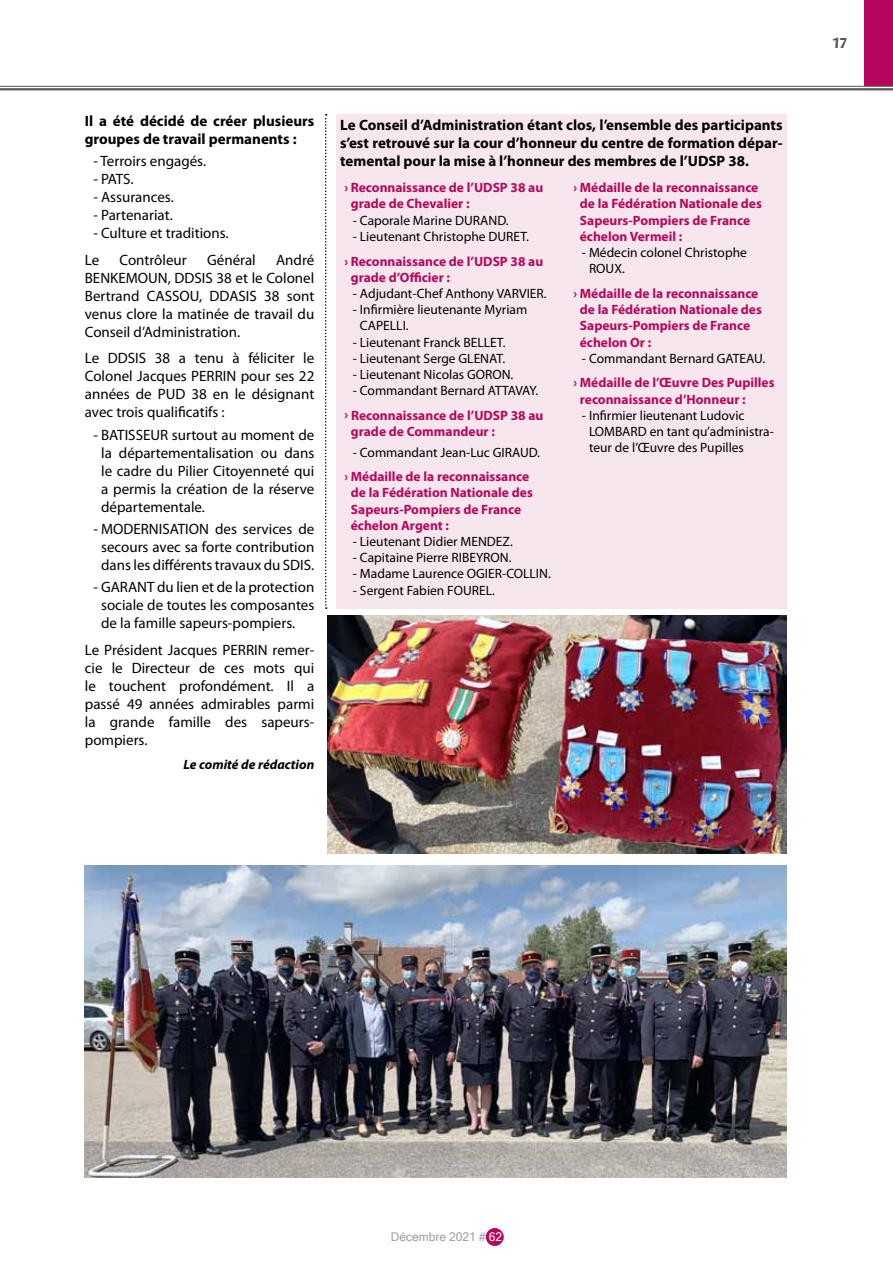
<style>
.page{position:relative;width:893px;height:1263px;background:#fff}
.page>*{position:absolute;margin:0;border:0;box-sizing:border-box;transform-origin:0 0}
.t1{font:15px/18px "Myriad Pro";color:#000;text-align:justify}
.t2{font:700 15px/18px "Myriad Pro";color:#000;text-align:justify}
.t3{font:700 15px "Flora ITC";color:#58585a}
.t4{font:13.5px/16.2px "Myriad Pro";color:#000}
.t5{font:700 13.5px/16.2px "Myriad Pro";color:#b6075c}
.t6{font:italic 700 13.5px "Myriad Pro";color:#000}
.t7{font:12px "Microsoft Sans Serif";color:#9c9e9f}
.s1{color:#fff}
</style>
<div class="page">
<div style="left:865px;top:0;width:28px;height:85px;background:#b6075c"></div>
<div style="left:486px;top:1228px;width:18px;height:18px;background:#b6075c;border-radius:50%"></div>
<hr style="left:0;top:86px;width:893px;height:1px;background:#58585a">
<hr style="left:0;top:88px;width:893px;height:2px;background:#58585a">
<img style="left:327px;top:615px;width:459px;height:239px">
<img style="left:85px;top:865px;width:701px;height:313px">
<div style="left:336px;top:115px;width:451px;height:494px;background:#f8e6ef"></div>
<svg style="left:325px;top:114px;width:2px;height:495px"></svg>
<p class="t2" style="left:85px;top:112px;width:231px">Il a été décidé de créer plusieurs groupes de travail permanents :</p>
<p class="t1" style="left:93px;top:152px;width:114px">- Terroirs engagés.</p>
<p class="t1" style="left:93px;top:170px;width:42px">- PATS.</p>
<p class="t1" style="left:93px;top:188px;width:82px">- Assurances.</p>
<p class="t1" style="left:93px;top:206px;width:81px">- Partenariat.</p>
<p class="t1" style="left:85px;top:220px;width:145px;line-height:26.5px;text-indent:9px">- Culture et traditions.<br>Le</p>
<p class="t1" style="left:85px;top:251px;width:231px;text-indent:191px">André BENKEMOUN, DDSIS 38 et le Colonel Bertrand CASSOU, DDASIS 38 sont venus clore la matinée de travail du Conseil d’Administration.</p>
<p class="t1" style="left:85px;top:349px;width:231px">Le DDSIS 38 a tenu à féliciter le Colonel Jacques PERRIN pour ses 22 années de PUD 38 en le désignant avec trois qualificatifs :</p>
<p class="t1" style="left:101px;top:425px;width:215px;text-indent:-8px">- BATISSEUR surtout au moment de la départementalisation ou dans le cadre du Pilier Citoyenneté qui a permis la création de la réserve départementale.</p>
<p class="t1" style="left:93px;top:520px;width:222px;text-align:center">- MODERNISATION des services de secours avec sa forte contribution dans les différents travaux du SDIS.</p>
<p class="t1" style="left:101px;top:578px;width:215px;text-indent:-8px">- GARANT du lien et de la protection sociale de toutes les composantes de la famille sapeurs-pompiers.</p>
<p class="t1" style="left:85px;top:640px;width:231px">Le Président Jacques PERRIN remer&shy;cie le Directeur de ces mots qui le touchent profondément. Il a passé 49 années admirables parmi la grande famille des sapeurs&shy;pompiers.</p>
<p class="t6" style="left:184px;top:756px;width:132px">Le comité de rédaction</p>
<p class="t1" style="left:120px;top:251px;width:69px">Contrôleur</p>
<p class="t1" style="left:207px;top:251px;width:50px">Général</p>
<p class="t2" style="left:340px;top:116px;width:444px">Le Conseil d’Administration étant clos, l’ensemble des participants s’est retrouvé sur la cour d’honneur du centre de formation dépar&shy;temental pour la mise à l’honneur des membres de l’UDSP 38.</p>
<p class="t5" style="left:351px;top:179px;width:194px;text-indent:-6px">› Reconnaissance de l’UDSP 38 au grade de Chevalier :</p>
<p class="t4" style="left:353px;top:212px;width:157px">- Caporale Marine DURAND.</p>
<p class="t4" style="left:353px;top:228px;width:178px">- Lieutenant Christophe DURET.</p>
<p class="t5" style="left:351px;top:252px;width:194px;text-indent:-6px">› Reconnaissance de l’UDSP 38 au grade d’Officier :</p>
<p class="t4" style="left:353px;top:285px;width:195px">- Adjudant-Chef Anthony VARVIER.</p>
<p class="t4" style="left:360px;top:301px;width:169px;text-indent:-7px">- Infirmière lieutenante Myriam<br>CAPELLI.</p>
<p class="t4" style="left:353px;top:334px;width:154px">- Lieutenant Franck BELLET.</p>
<p class="t4" style="left:353px;top:350px;width:154px">- Lieutenant Serge GLENAT.</p>
<p class="t4" style="left:353px;top:366px;width:162px">- Lieutenant Nicolas GORON.</p>
<p class="t4" style="left:353px;top:382px;width:187px">- Commandant Bernard ATTAVAY.</p>
<p class="t5" style="left:351px;top:407px;width:194px;text-indent:-6px">› Reconnaissance de l’UDSP 38 au grade de Commandeur :</p>
<p class="t4" style="left:353px;top:444px;width:189px">- Commandant Jean-Luc GIRAUD.</p>
<p class="t5" style="left:351px;top:468px;width:184px;text-indent:-6px">› Médaille de la reconnaissance de la Fédération Nationale des<br>Sapeurs-Pompiers de France échelon Argent :</p>
<p class="t4" style="left:353px;top:533px;width:161px">- Lieutenant Didier MENDEZ.</p>
<p class="t4" style="left:353px;top:549px;width:160px">- Capitaine Pierre RIBEYRON.</p>
<p class="t4" style="left:353px;top:566px;width:199px">- Madame Laurence OGIER-COLLIN.</p>
<p class="t4" style="left:353px;top:582px;width:144px">- Sergent Fabien FOUREL.</p>
<p class="t5" style="left:580px;top:179px;width:184px;text-indent:-6px">› Médaille de la reconnaissance de la Fédération Nationale des<br>Sapeurs-Pompiers de France échelon Vermeil :</p>
<p class="t4" style="left:589px;top:244px;width:159px;text-indent:-7px">- Médecin colonel Christophe<br>ROUX.</p>
<p class="t5" style="left:580px;top:285px;width:184px;text-indent:-6px">› Médaille de la reconnaissance de la Fédération Nationale des<br>Sapeurs-Pompiers de France échelon Or :</p>
<p class="t4" style="left:582px;top:350px;width:185px">- Commandant Bernard GATEAU.</p>
<p class="t5" style="left:580px;top:374px;width:196px;text-indent:-6px">› Médaille de l’Œuvre Des Pupilles reconnaissance d’Honneur :</p>
<p class="t4" style="left:589px;top:407px;width:186px;text-indent:-7px">- Infirmier lieutenant Ludovic<br>LOMBARD en tant qu’administra&shy;teur de l’Œuvre des Pupilles</p>
<p class="t3" style="left:832px;top:34px;width:17px">17</p>
<p class="t7" style="left:391px;top:1230px;width:113px">Décembre 2021 # <span class="s1">62</span></p>
</div>
